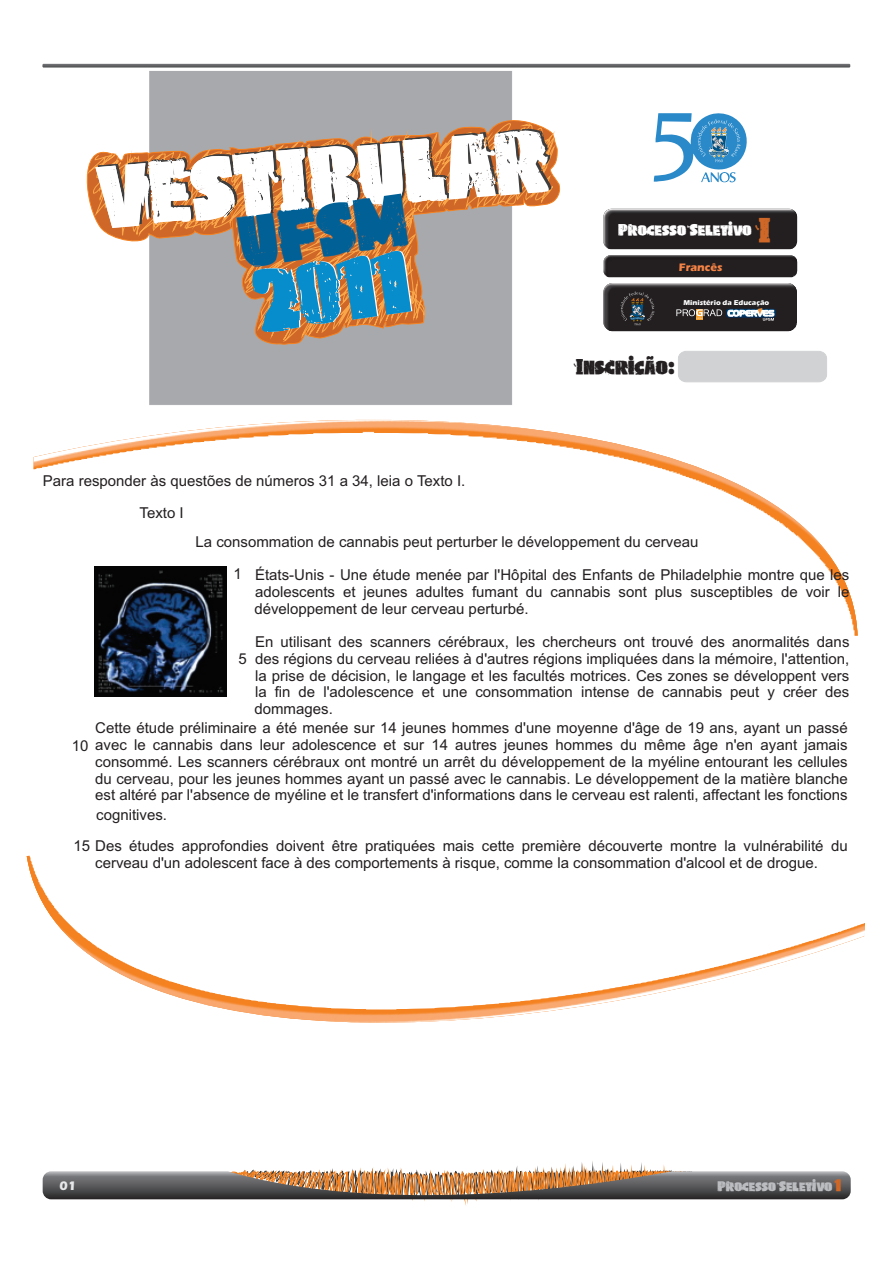
<style>
.page{position:relative;width:893px;height:1263px;background:#fff}
.page>*{position:absolute;margin:0;border:0;box-sizing:border-box;transform-origin:0 0}
.t1{font:17.55px "PK&co";color:#231f20}
.t2{font:15px/16.8px "Arial";color:#231f20;text-align:justify}
.t3{font:13.2px "PK&co";color:#fff}
.t4{font:700 12.9px "Eras ITC";color:#e6e7e9}
.t5{font:11.4px "PK&co";color:#bcbdc0}
.t6{font:700 11.25px "Eras ITC";color:#f58345}
.t7{font:700 7.35px "Eras ITC";color:#fff}
.s1{font-size:27.9px;color:#ce6727}
.s2{font-family:"Dead Kansas";font-size:11.85px;color:#ce6727}
</style>
<div class="page">
<svg style="left:42px;top:64px;width:808px;height:4px;background:#727375"></svg>
<svg style="left:244px;top:1161px;width:428px;height:45px"></svg>
<img style="left:34px;top:419px;width:824px;height:217px">
<img style="left:27px;top:856px;width:838px;height:167px">
<svg style="left:43px;top:1171px;width:808px;height:34px"></svg>
<img style="left:95px;top:566px;width:131px;height:131px">
<svg style="left:86px;top:72px;width:475px;height:332px"></svg>
<svg style="left:95px;top:129px;width:457px;height:216px"></svg>
<div style="left:678px;top:351px;width:149px;height:31px;background:#d1d2d4;border:1px solid #d1d2d4;border-radius:8px"></div>
<img style="left:603px;top:209px;width:194px;height:40px;border-radius:8px">
<img style="left:603px;top:209px;width:192px;height:39px">
<img style="left:603px;top:255px;width:194px;height:22px;border-radius:7px">
<img style="left:603px;top:283px;width:194px;height:48px;border-radius:10px">
<img style="left:603px;top:283px;width:192px;height:47px">
<div style="left:726px;top:309px;width:49px;height:8px;border:1px solid #002e5e;border-radius:2px"></div>
<svg style="left:728px;top:308px;width:46px;height:13px"></svg>
<svg style="left:676px;top:309px;width:46px;height:10px"></svg>
<svg style="left:620px;top:291px;width:35px;height:34px"></svg>
<svg style="left:654px;top:113px;width:93px;height:70px"></svg>
<p class="t3" style="left:618px;top:224px;width:154px">Processo Seletivo <span class="s1">I</span></p>
<p class="t6" style="left:679px;top:263px;width:45px">Francês</p>
<p class="t7" style="left:683px;top:300px;width:87px">Ministério da Educação</p>
<p class="t2" style="left:43px;top:473px;width:424px">Para responder às questões de números 31 a 34, leia o Texto I.</p>
<p class="t2" style="left:140px;top:506px;width:46px">Texto I</p>
<p class="t1" style="left:576px;top:359px;width:101px">Inscrição:</p>
<p class="t2" style="left:196px;top:534px;width:504px">La consommation de cannabis peut perturber le développement du cerveau</p>
<p class="t2" style="left:233px;top:567px;width:10px">1</p>
<p class="t2" style="left:238px;top:652px;width:10px">5</p>
<p class="t2" style="left:255px;top:568px;width:596px">États-Unis - Une étude menée par l'Hôpital des Enfants de Philadelphie montre que les adolescents et jeunes adultes fumant du cannabis sont plus susceptibles de voir le</p>
<p class="t2" style="left:255px;top:635px;width:596px">En utilisant des scanners cérébraux, les chercheurs ont trouvé des anormalités dans des régions du cerveau reliées à d'autres régions impliquées dans la mémoire, l'attention, la prise de décision, le langage et les facultés motrices. Ces zones se développent vers la fin de l'adolescence et une consommation intense de cannabis peut y créer des</p>
<p class="t2" style="left:254px;top:601px;width:276px">développement de leur cerveau perturbé.</p>
<p class="t2" style="left:254px;top:701px;width:80px">dommages.</p>
<p class="t2" style="left:95px;top:721px;width:754px">Cette étude préliminaire a été menée sur 14 jeunes hommes d'une moyenne d'âge de 19 ans, ayant un passé</p>
<p class="t2" style="left:95px;top:755px;width:754px">consommé. Les scanners cérébraux ont montré un arrêt du développement de la myéline entourant les cellules du cerveau, pour les jeunes hommes ayant un passé avec le cannabis. Le développement de la matière blanche est altéré par l'absence de myéline et le transfert d'informations dans le cerveau est ralenti, affectant les fonctions</p>
<p class="t2" style="left:74px;top:838px;width:776px;text-align:center">15 Des études approfondies doivent être pratiquées mais cette première découverte montre la vulnérabilité du cerveau d'un adolescent face à des comportements à risque, comme la consommation d'alcool et de drogue.</p>
<p class="t2" style="left:72px;top:738px;width:777px">10 avec le cannabis dans leur adolescence et sur 14 autres jeunes hommes du même âge n'en ayant jamais</p>
<p class="t2" style="left:96px;top:807px;width:72px">cognitives.</p>
<p class="t4" style="left:60px;top:1181px;width:18px">01</p>
<p class="t5" style="left:718px;top:1180px;width:125px">Processo Seletivo <span class="s2">1</span></p>
</div>
